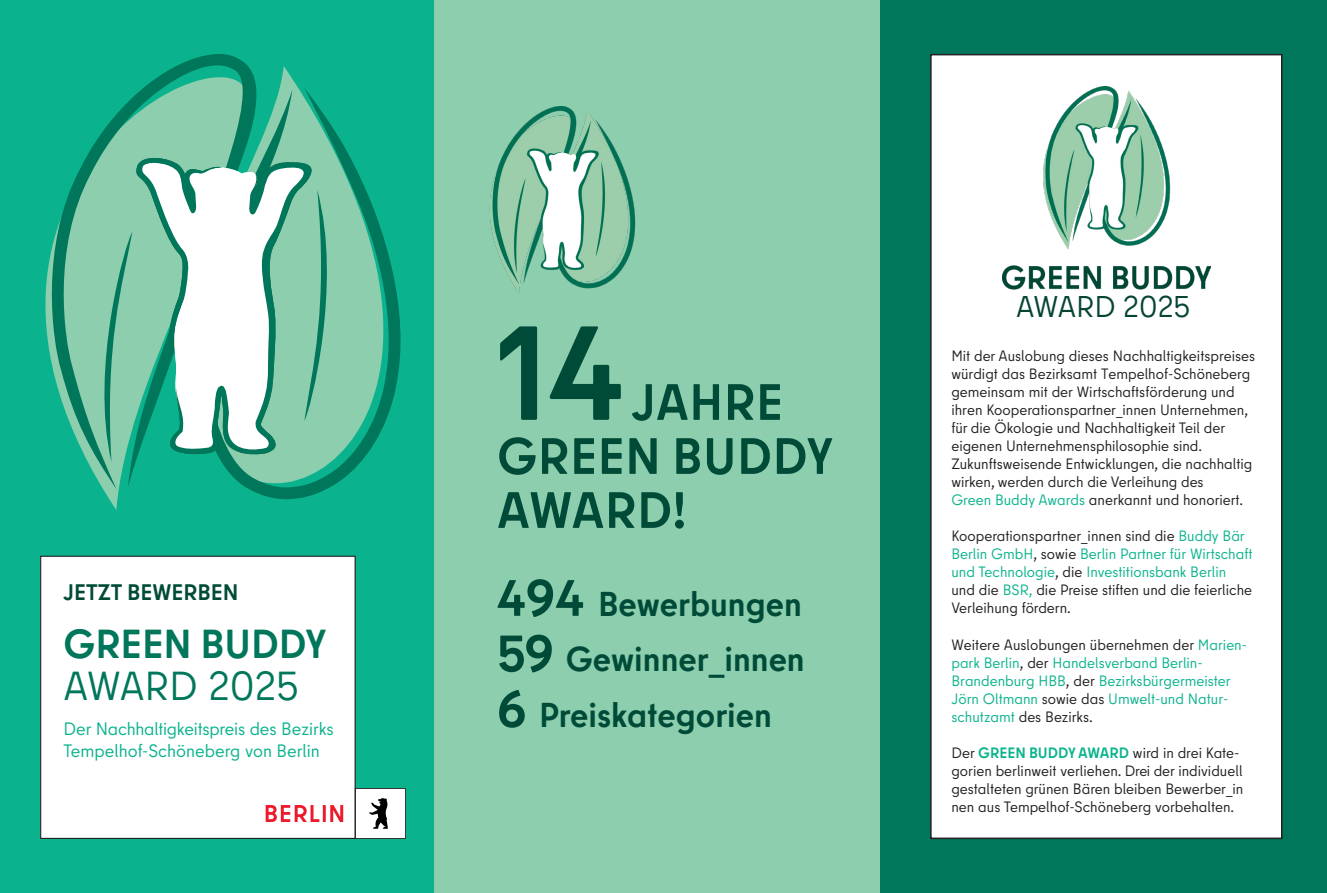
<style>
.page{position:relative;width:1327px;height:893px;background:#fff}
.page>*{position:absolute;margin:0;border:0;box-sizing:border-box;transform-origin:0 0}
.t1{font:700 133.5px "Berlin Type";color:#004b38}
.t2{font:700 51px/54px "Berlin Type";letter-spacing:.01em;color:#004b38}
.t3{font:700 40.5px "Berlin Type";color:#00765a}
.t4{font:40.5px "Berlin Type";color:#00765a}
.t5{font:700 34.5px/55.5px "Berlin Type";color:#004b38;text-align:justify}
.t6{font:30px "Berlin Type";color:#064435}
.t7{font:700 22.5px "Berlin Type";color:#004b38}
.t8{font:18px "Berlin Type";color:#0ab38d}
.t9{font:15px/18px "Berlin Type";color:#231f20}
.t10{font:15px/18px "Berlin Type";color:#0ab38d}
.s1{font-size:51px}
.s2{color:#0ab38d}
.s3{color:#231f20}
.s4{font-weight:700;color:#0ab38d}
</style>
<div class="page">
<div style="left:434px;top:0;width:446px;height:893px;background:#8cceae"></div>
<div style="left:880px;top:0;width:447px;height:893px;background:#00765a"></div>
<div style="left:0;top:0;width:434px;height:893px;background:#0ab38d"></div>
<svg style="left:45px;top:54px;width:203px;height:435px"></svg>
<svg style="left:150px;top:66px;width:148px;height:423px"></svg>
<svg style="left:188px;top:87px;width:212px;height:413px"></svg>
<div style="left:41px;top:556px;width:314px;height:282px;background:#fff"></div>
<svg style="left:89px;top:154px;width:253px;height:308px"></svg>
<div style="left:40px;top:556px;width:316px;height:283px;border:1px solid #231f20"></div>
<svg style="left:266px;top:805px;width:77px;height:17px"></svg>
<svg style="left:355px;top:788px;width:51px;height:51px"></svg>
<img style="left:489px;top:107px;width:147px;height:186px">
<div style="left:930px;top:54px;width:352px;height:785px;background:#fff;border:2px solid #231f20"></div>
<img style="left:1002px;top:87px;width:208px;height:203px">
<h3 class="t7" style="left:63px;top:578px;width:177px">JETZT BEWERBEN</h3>
<h3 class="t3" style="left:63px;top:618px;width:265px">GREEN BUDDY</h3>
<h3 class="t4" style="left:63px;top:661px;width:237px">AWARD 2025</h3>
<p class="t8" style="left:63px;top:718px;width:272px">Der Nachhaltigkeitspreis des Bezirks</p>
<p class="t8" style="left:63px;top:739px;width:258px">Tempelhof-Schöneberg von Berlin</p>
<h1 class="t1" style="left:497px;top:288px;width:128px">14</h1>
<h2 class="t2" style="left:497px;top:375px;width:337px;text-indent:134px">JAHRE<br>GREEN BUDDY<br>AWARD!</h2>
<h3 class="t5" style="left:497px;top:576px;width:309px"><span class="s1">494</span> Bewerbungen <span class="s1">59</span> Gewinner_innen <span class="s1">6</span> Preiskategorien</h3>
<h3 class="t6" style="left:1016px;top:288px;width:176px">AWARD 2025</h3>
<p class="t9" style="left:951px;top:347px;width:305px">Mit der Auslobung dieses Nachhaltigkeitspreises würdigt das Bezirksamt Tempelhof-Schöneberg gemeinsam mit der Wirtschaftsförderung und ihren Kooperationspartner_innen Unternehmen, für die Ökologie und Nachhaltigkeit Teil der eigenen Unternehmensphilosophie sind.<br>Zukunftsweisende Entwicklungen, die nachhaltig wirken, werden durch die Verleihung des<br><span class="s2">Green Buddy Awards</span> anerkannt und honoriert.</p>
<p class="t9" style="left:951px;top:527px;width:302px">Kooperationspartner_innen sind die <span class="s2">Buddy Bär Berlin GmbH</span>, sowie <span class="s2">Berlin Partner für Wirtschaft und Technologie</span>, die <span class="s2">Investitionsbank Berlin </span>und die <span class="s2">BSR,</span> die Preise stiften und die feierliche Verleihung fördern.</p>
<p class="t10" style="left:951px;top:636px;width:297px"><span class="s3">Weitere Auslobungen übernehmen der</span> Marien&shy;park Berlin<span class="s3">, der</span> Handelsverband Berlin-Brandenburg HBB<span class="s3">, der</span> Bezirksbürgermeister Jörn Oltmann <span class="s3">sowie das</span> Umwelt-und Natur&shy;schutzamt <span class="s3">des Bezirks.</span></p>
<p class="t9" style="left:951px;top:744px;width:293px">Der <span class="s4">GREEN BUDDY AWARD</span> wird in drei Kate&shy;gorien berlinweit verliehen. Drei der individuell gestalteten grünen Bären bleiben Bewerber_in nen aus Tempelhof-Schöneberg vorbehalten.</p>
</div>
